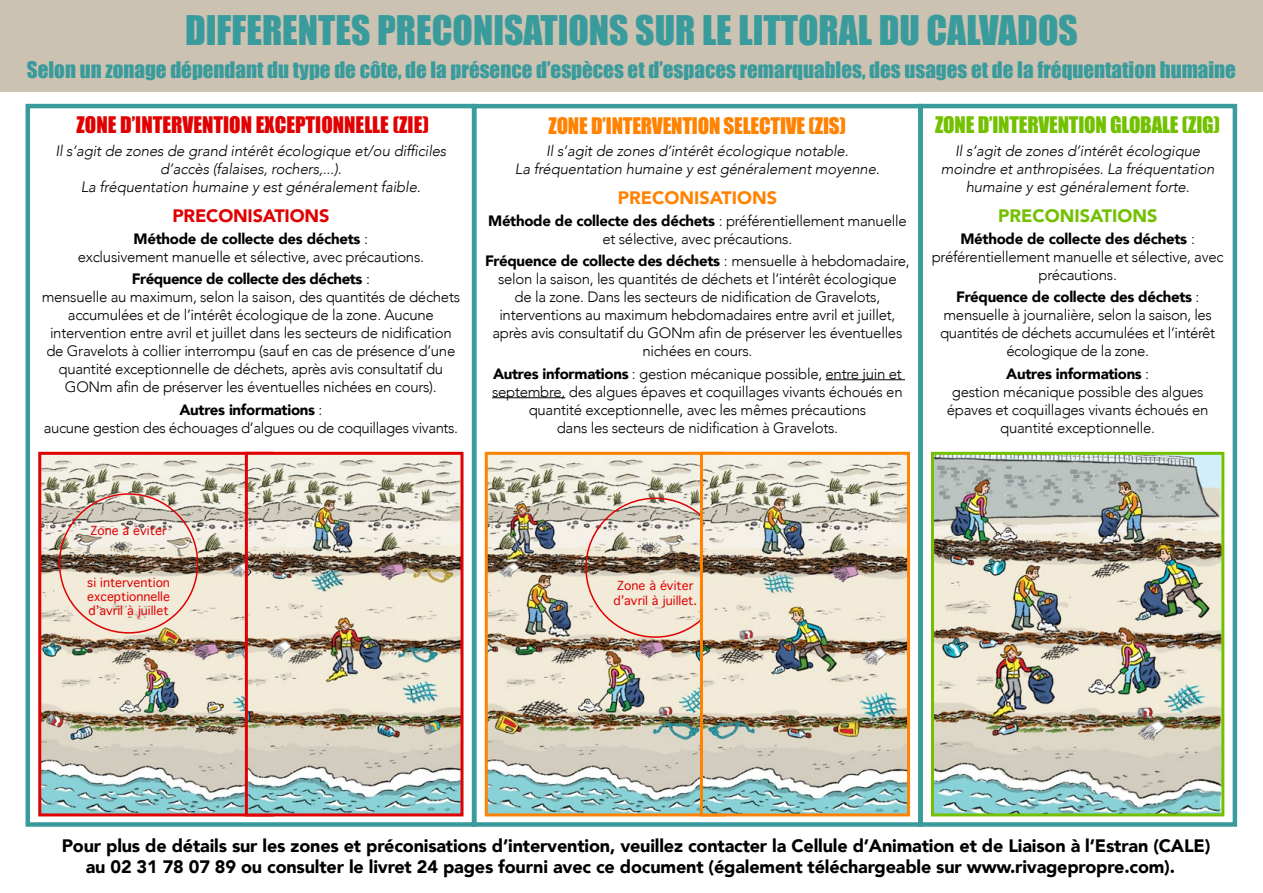
<style>
.page{position:relative;width:1263px;height:893px;background:#fff}
.page>*{position:absolute;margin:0;border:0;box-sizing:border-box;transform-origin:0 0}
.t1{font:37.5px "Impact";color:#3a9b9c}
.t2{font:21px "Impact";color:#3a9b9c}
.t3{font:21px "Impact";color:#e00102}
.t4{font:21px "Impact";letter-spacing:-.01em;color:#ff8201}
.t5{font:21px "Impact";letter-spacing:-.01em;color:#73c000}
.t6{font:900 18px/21.6px "Avenir";letter-spacing:-.01em;color:#000}
.t7{font:900 18px "Avenir";letter-spacing:-.01em;color:#e00102}
.t8{font:900 18px "Avenir";color:#ff8201}
.t9{font:900 18px "Avenir";color:#73c000}
.t10{font:300 15px/18px "Avenir";letter-spacing:-.02em;color:#000;text-align:center}
.t11{font:italic 300 15px/18px "Avenir";letter-spacing:-.01em;color:#000;text-align:center}
.t12{font:12px/14.4px "Geneva";color:#e00102;text-align:center}
.s1{font-weight:900}
</style>
<div class="page">
<div style="left:0;top:0;width:1263px;height:91px;background:#ccc2b2"></div>
<div style="left:26px;top:104px;width:450px;height:723px;border:4px solid #3a9b9c"></div>
<hr style="left:826px;top:379px;width:79px;height:1px;background:#000">
<hr style="left:492px;top:397px;width:73px;height:1px;background:#000">
<div style="left:472px;top:104px;width:451px;height:723px;border:4px solid #3a9b9c"></div>
<div style="left:918px;top:104px;width:319px;height:723px;border:4px solid #3a9b9c"></div>
<img style="left:935px;top:456px;width:285px;height:356px">
<div style="left:931px;top:452px;width:293px;height:364px;border:3px solid #73c000"></div>
<img style="left:489px;top:456px;width:211px;height:356px">
<div style="left:485px;top:452px;width:240px;height:364px;border:3px solid #ff8201"></div>
<img style="left:704px;top:456px;width:202px;height:356px">
<div style="left:700px;top:452px;width:210px;height:364px;border:3px solid #ff8201"></div>
<img style="left:42px;top:456px;width:203px;height:356px">
<div style="left:38px;top:452px;width:236px;height:364px;border:3px solid #e00102"></div>
<img style="left:249px;top:456px;width:210px;height:356px">
<div style="left:245px;top:452px;width:218px;height:364px;border:3px solid #e00102"></div>
<h1 class="t1" style="left:185px;top:1px;width:894px">DIFFERENTES PRECONISATIONS SUR LE LITTORAL DU CALVADOS</h1>
<h2 class="t2" style="left:27px;top:54px;width:1210px">Selon un zonage dépendant du type de côte, de la présence d’espèces et d’espaces remarquables, des usages et de la fréquentation humaine</h2>
<h2 class="t3" style="left:77px;top:109px;width:354px">ZONE D’INTERVENTION EXCEPTIONNELLE (ZIE)</h2>
<p class="t11" style="left:55px;top:142px;width:392px">Il s’agit de zones de grand intérêt écologique et/ou difficiles d’accès (falaises, rochers,...).<br>La fréquentation humaine y est généralement faible.</p>
<p class="t7" style="left:172px;top:200px;width:158px">PRECONISATIONS</p>
<p class="t10" style="left:78px;top:230px;width:348px"><span class="s1">Méthode de collecte des déchets</span> :<br>exclusivement manuelle et sélective, avec précautions.</p>
<p class="t10" style="left:42px;top:270px;width:420px"><span class="s1">Fréquence de collecte des déchets</span> :<br>mensuelle au maximum, selon la saison, des quantités de déchets accumulées et de l’intérêt écologique de la zone. Aucune intervention entre avril et juillet dans les secteurs de nidification de Gravelots à collier interrompu (sauf en cas de présence d’une quantité exceptionnelle de déchets, après avis consultatif du GONm afin de préserver les éventuelles nichées en cours).</p>
<p class="t10" style="left:44px;top:400px;width:416px"><span class="s1">Autres informations</span> :<br>aucune gestion des échouages d’algues ou de coquillages vivants.</p>
<h2 class="t5" style="left:935px;top:109px;width:286px">ZONE D’INTERVENTION GLOBALE (ZIG)</h2>
<p class="t11" style="left:941px;top:142px;width:275px">Il s’agit de zones d’intérêt écologique moindre et anthropisées. La fréquentation humaine y est généralement forte.</p>
<p class="t9" style="left:998px;top:200px;width:161px">PRECONISATIONS</p>
<p class="t10" style="left:932px;top:230px;width:293px"><span class="s1">Méthode de collecte des déchets</span> : préférentiellement manuelle et sélective, avec précautions.</p>
<p class="t10" style="left:940px;top:288px;width:276px"><span class="s1">Fréquence de collecte des déchets</span> : mensuelle à journalière, selon la saison, les quantités de déchets accumulées et l’intérêt écologique de la zone.</p>
<p class="t10" style="left:947px;top:364px;width:263px"><span class="s1">Autres informations</span> :<br>gestion mécanique possible des algues épaves et coquillages vivants échoués en quantité exceptionnelle.</p>
<h2 class="t4" style="left:549px;top:109px;width:299px">ZONE D’INTERVENTION SELECTIVE (ZIS)</h2>
<p class="t11" style="left:515px;top:142px;width:366px">Il s’agit de zones d’intérêt écologique notable.<br>La fréquentation humaine y est généralement moyenne.</p>
<p class="t8" style="left:618px;top:182px;width:161px">PRECONISATIONS</p>
<p class="t10" style="left:488px;top:212px;width:420px"><span class="s1">Méthode de collecte des déchets</span> : préférentiellement manuelle et sélective, avec précautions.</p>
<p class="t10" style="left:485px;top:252px;width:426px"><span class="s1">Fréquence de collecte des déchets</span> : mensuelle à hebdomadaire, selon la saison, les quantités de déchets et l’intérêt écologique<br>de la zone. Dans les secteurs de nidification de Gravelots, interventions au maximum hebdomadaires entre avril et juillet, après avis consultatif du GONm afin de préserver les éventuelles nichées en cours.</p>
<p class="t10" style="left:492px;top:364px;width:412px"><span class="s1">Autres informations</span> : gestion mécanique possible, entre juin et septembre, des algues épaves et coquillages vivants échoués en quantité exceptionnelle, avec les mêmes précautions<br>dans les secteurs de nidification à Gravelots.</p>
<p class="t12" style="left:91px;top:523px;width:78px">Zone à éviter</p>
<p class="t12" style="left:87px;top:575px;width:84px;text-align:justify">si intervention exceptionnelle d’avril à juillet</p>
<p class="t12" style="left:613px;top:578px;width:85px">Zone à éviter d’avril à juillet.</p>
<p class="t6" style="left:86px;top:834px;width:1126px;text-indent:-24px">Pour plus de détails sur les zones et préconisations d’intervention, veuillez contacter la Cellule d’Animation et de Liaison à l’Estran (CALE) au 02 31 78 07 89 ou consulter le livret 24 pages fourni avec ce document (également téléchargeable sur www.rivagepropre.com).</p>
</div>
